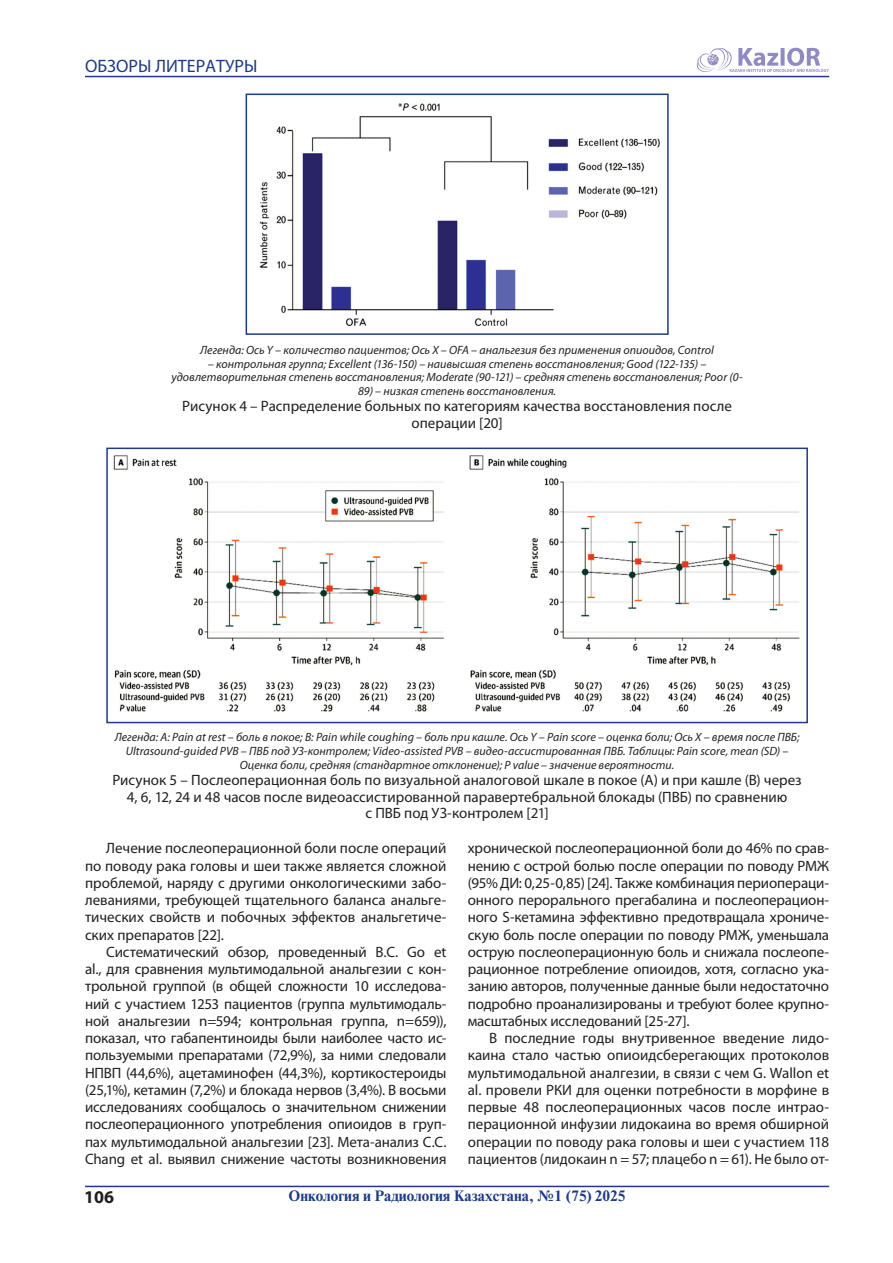
<style>
.page{position:relative;width:893px;height:1263px;background:#fff}
.page>*{position:absolute;margin:0;border:0;box-sizing:border-box;transform-origin:0 0}
.t1{font:18px "K Myriad Pro";color:#1e3c84}
.t2{font:700 18px "K Myriad Pro";color:#231f20}
._5_текст_рус{font:15px/17.2px "K Myriad Pro";letter-spacing:-.005em;color:#231f20;text-align:justify}
._8_рис_рус{font:15px/16.5px "K Myriad Pro";color:#231f20;text-align:center}
.t3{font:700 15px "DS Times";color:#1e3c84}
._8_рис_рус-2{font:italic 12px/13.5px "K Myriad Pro";letter-spacing:.005em;color:#231f20;text-align:center}
</style>
<div class="page">
<hr style="left:85px;top:76px;width:744px;height:1px;background:#1e3c84">
<hr style="left:85px;top:1186px;width:744px;height:1px;background:#1e3c84">
<svg style="left:697px;top:47px;width:132px;height:25px"></svg>
<img style="left:259px;top:103px;width:401px;height:223px">
<div style="left:246px;top:94px;width:423px;height:241px;border:2px solid #1e3c84"></div>
<img style="left:113px;top:455px;width:687px;height:257px">
<div style="left:106px;top:448px;width:702px;height:275px;border:2px solid #1e3c84"></div>
<p class="t1" style="left:85px;top:56px;width:174px">ОБЗОРЫ ЛИТЕРАТУРЫ</p>
<p class="_8_рис_рус-2" style="left:200px;top:344px;width:515px">Легенда: Ось Y – количество пациентов; Ось Х – OFA – анальгезия без применения опиоидов, Control</p>
<p class="_8_рис_рус-2" style="left:172px;top:357px;width:573px">– контрольная группа; Excellent (136-150) – наивысшая степень восстановления; Good (122-135) – удовлетворительная степень восстановления; Moderate (90-121) – средняя степень восстановления; Poor (0-</p>
<p class="_8_рис_рус-2" style="left:358px;top:384px;width:200px">89) – низкая степень восстановления.</p>
<p class="_8_рис_рус" style="left:182px;top:398px;width:551px">Рисунок 4 – Распределение больных по категориям качества восстановления после операции [20]</p>
<p class="_8_рис_рус-2" style="left:115px;top:731px;width:686px">Легенда: A: Pain at rest – боль в покое; B: Pain while coughing – боль при кашле. Ось Y – Pain score – оценка боли; Ось Х – время после ПВБ;<br>Ultrasound-guided PVB – ПВБ под УЗ-контролем; Video-assisted PVB – видео-ассистированная ПВБ. Таблицы: Pain score, mean (SD) –<br>Оценка боли, средняя (стандартное отклонение); P value – значение вероятности.</p>
<p class="_8_рис_рус" style="left:112px;top:772px;width:691px">Рисунок 5 – Послеоперационная боль по визуальной аналоговой шкале в покое (А) и при кашле (В) через<br>4, 6, 12, 24 и 48 часов после видеоассистированной паравертебральной блокады (ПВБ) по сравнению<br>с ПВБ под УЗ-контролем [21]</p>
<p class="_5_текст_рус" style="left:85px;top:840px;width:363px;text-indent:21px">Лечение послеоперационной боли после операций по поводу рака головы и шеи также является сложной проблемой, наряду с другими онкологическими забо&shy;леваниями, требующей тщательного баланса анальге&shy;тических свойств и побочных эффектов анальгетиче&shy;ских препаратов [22].</p>
<p class="_5_текст_рус" style="left:85px;top:943px;width:363px;text-indent:21px">Систематический обзор, проведенный B.C. Go et al., для сравнения мультимодальной анальгезии с кон&shy;трольной группой (в общей сложности 10 исследова&shy;ний с участием 1253 пациентов (группа мультимодаль&shy;ной анальгезии n=594; контрольная группа, n=659)), показал, что габапентиноиды были наиболее часто ис&shy;пользуемыми препаратами (72,9%), за ними следовали НПВП (44,6%), ацетаминофен (44,3%), кортикостероиды (25,1%), кетамин (7,2%) и блокада нервов (3,4%). В восьми исследованиях сообщалось о значительном снижении послеоперационного употребления опиоидов в груп&shy;пах мультимодальной анальгезии [23]. Мета-анализ C.C.<br>Chang et al. выявил снижение частоты возникновения</p>
<p class="_5_текст_рус" style="left:468px;top:840px;width:363px">хронической послеоперационной боли до 46% по срав&shy;нению с острой болью после операции по поводу РМЖ (95% ДИ: 0,25-0,85) [24]. Также комбинация периопераци&shy;онного перорального прегабалина и послеоперацион&shy;ного S-кетамина эффективно предотвращала хрониче&shy;скую боль после операции по поводу РМЖ, уменьшала острую послеоперационную боль и снижала послеопе&shy;рационное потребление опиоидов, хотя, согласно ука&shy;занию авторов, полученные данные были недостаточно подробно проанализированы и требуют более крупно&shy;масштабных исследований [25-27].</p>
<p class="_5_текст_рус" style="left:468px;top:1030px;width:363px;text-indent:21px">В последние годы внутривенное введение лидо&shy;каина стало частью опиоидсберегающих протоколов мультимодальной аналгезии, в связи с чем G. Wallon et al. провели РКИ для оценки потребности в морфине в первые 48 послеоперационных часов после интрао&shy;перационной инфузии лидокаина во время обширной операции по поводу рака головы и шеи с участием 118 пациентов (лидокаин n = 57; плацебо n = 61). Не было от-</p>
<p class="t2" style="left:84px;top:1187px;width:31px">106</p>
<p class="t3" style="left:289px;top:1188px;width:339px">Онкология и Радиология Казахстана, №1 (75) 2025</p>
</div>
